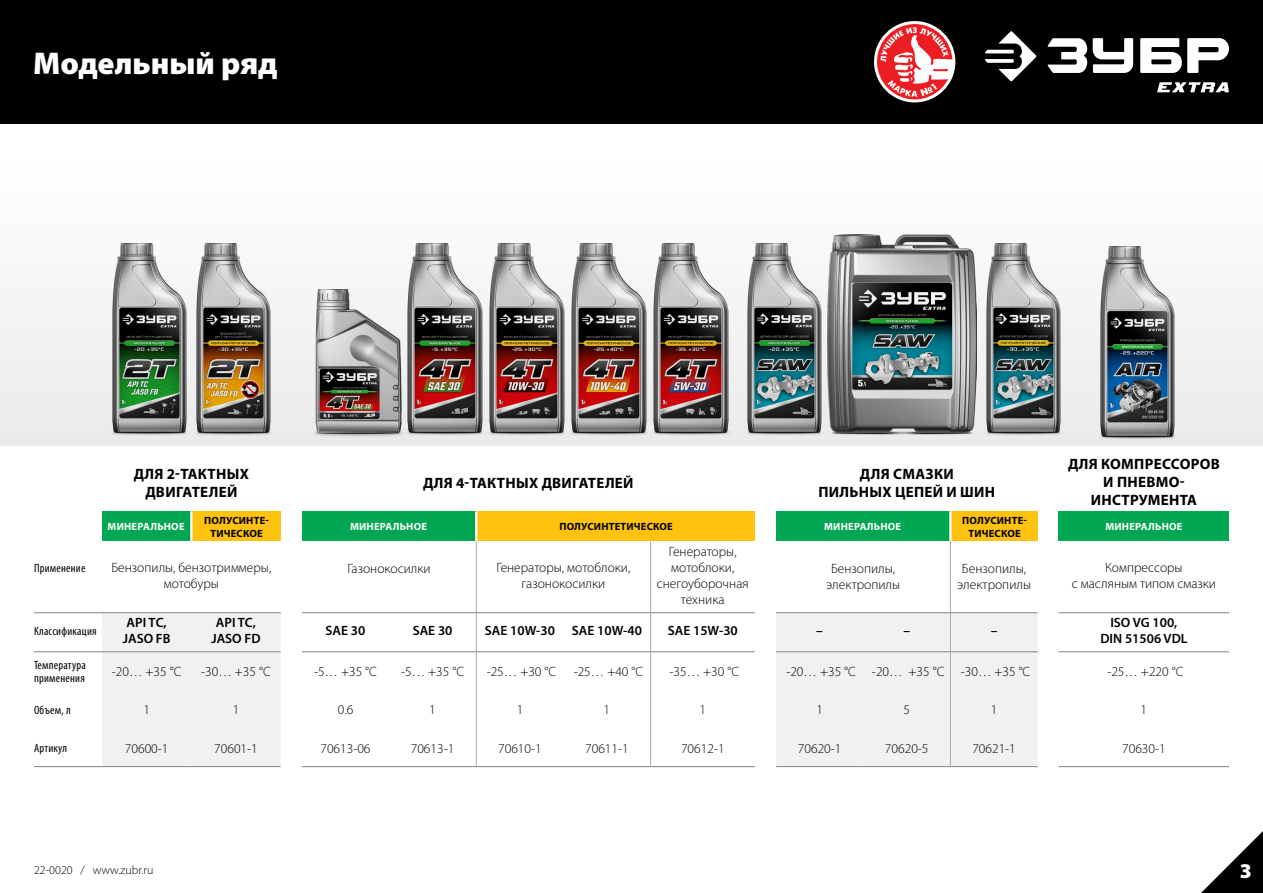
<style>
.page{position:relative;width:1263px;height:893px;background:#fff}
.page>*{position:absolute;margin:0;border:0;box-sizing:border-box;transform-origin:0 0}
.t1{font:900 31.5px "Myriad Pro";color:#fff}
.t2{font:900 21px "Myriad Pro";color:#fff}
.t3{font:700 15px/18px "Myriad Pro";letter-spacing:.02em;color:#000;text-align:center}
.t4{font:300 13.5px/16.2px "Myriad Pro";color:#000;text-align:center}
.t5{font:600 13.5px/16.2px "Myriad Pro";color:#000;text-align:center}
.t6{font:condensed 12px/13.5px "Myriad Pro";letter-spacing:.02em;color:#000}
.t7{font:300 12px "Myriad Pro";color:#000}
.t8{font:700 10.5px/12.8px "Myriad Pro";letter-spacing:.02em;color:#000;text-align:center}
.t9{font:700 10.5px "Myriad Pro";letter-spacing:.02em;color:#fff}
</style>
<div class="page">
<div style="left:0;top:0;width:1263px;height:124px;background:#000"></div>
<svg style="left:1201px;top:831px;width:62px;height:62px"></svg>
<svg style="left:874px;top:21px;width:81px;height:81px"></svg>
<div style="left:877px;top:24px;width:75px;height:75px;background:#ed1d24;border-radius:50%"></div>
<svg style="left:880px;top:27px;width:74px;height:70px"></svg>
<svg style="left:984px;top:31px;width:52px;height:50px"></svg>
<svg style="left:1047px;top:38px;width:182px;height:35px"></svg>
<svg style="left:1157px;top:82px;width:72px;height:10px"></svg>
<div style="left:102px;top:511px;width:89px;height:30px;background:#00a651"></div>
<div style="left:191px;top:511px;width:90px;height:30px;background:#ffc20e"></div>
<div style="left:302px;top:511px;width:174px;height:30px;background:#00a651"></div>
<div style="left:476px;top:511px;width:279px;height:30px;background:#ffc20e"></div>
<div style="left:776px;top:511px;width:174px;height:30px;background:#00a651"></div>
<div style="left:950px;top:511px;width:87px;height:30px;background:#ffc20e"></div>
<div style="left:1059px;top:511px;width:170px;height:30px;background:#00a651"></div>
<div style="left:102px;top:613px;width:179px;height:153px;background:#f1f1f2"></div>
<div style="left:776px;top:613px;width:261px;height:153px;background:#f1f1f2"></div>
<svg style="left:1059px;top:652px;width:170px;height:1px"></svg>
<hr style="left:34px;top:612px;width:68px;height:1px;background:#808285">
<hr style="left:102px;top:612px;width:89px;height:1px;background:#808285">
<hr style="left:191px;top:612px;width:90px;height:1px;background:#808285">
<hr style="left:302px;top:612px;width:87px;height:1px;background:#808285">
<hr style="left:389px;top:612px;width:87px;height:1px;background:#808285">
<hr style="left:476px;top:612px;width:87px;height:1px;background:#808285">
<hr style="left:563px;top:612px;width:87px;height:1px;background:#808285">
<hr style="left:651px;top:612px;width:104px;height:1px;background:#808285">
<hr style="left:776px;top:612px;width:87px;height:1px;background:#808285">
<hr style="left:863px;top:612px;width:87px;height:1px;background:#808285">
<hr style="left:951px;top:612px;width:86px;height:1px;background:#808285">
<hr style="left:34px;top:651px;width:68px;height:1px;background:#808285">
<hr style="left:102px;top:651px;width:89px;height:1px;background:#808285">
<hr style="left:191px;top:651px;width:90px;height:1px;background:#808285">
<hr style="left:302px;top:651px;width:87px;height:1px;background:#808285">
<hr style="left:389px;top:651px;width:87px;height:1px;background:#808285">
<hr style="left:476px;top:651px;width:87px;height:1px;background:#808285">
<hr style="left:563px;top:651px;width:87px;height:1px;background:#808285">
<hr style="left:651px;top:651px;width:104px;height:1px;background:#808285">
<hr style="left:776px;top:651px;width:87px;height:1px;background:#808285">
<hr style="left:863px;top:651px;width:87px;height:1px;background:#808285">
<hr style="left:951px;top:651px;width:86px;height:1px;background:#808285">
<hr style="left:476px;top:541px;width:1px;height:72px;background:#a7a9ac">
<hr style="left:650px;top:541px;width:1px;height:72px;background:#a7a9ac">
<hr style="left:476px;top:613px;width:1px;height:39px;background:#a7a9ac">
<hr style="left:650px;top:613px;width:1px;height:39px;background:#a7a9ac">
<hr style="left:476px;top:652px;width:1px;height:38px;background:#a7a9ac">
<hr style="left:650px;top:652px;width:1px;height:38px;background:#a7a9ac">
<hr style="left:476px;top:690px;width:1px;height:38px;background:#a7a9ac">
<hr style="left:650px;top:690px;width:1px;height:38px;background:#a7a9ac">
<hr style="left:476px;top:728px;width:1px;height:38px;background:#a7a9ac">
<hr style="left:650px;top:728px;width:1px;height:38px;background:#a7a9ac">
<hr style="left:950px;top:541px;width:1px;height:72px;background:#a7a9ac">
<hr style="left:950px;top:613px;width:1px;height:39px;background:#a7a9ac">
<hr style="left:950px;top:652px;width:1px;height:38px;background:#a7a9ac">
<hr style="left:950px;top:690px;width:1px;height:38px;background:#a7a9ac">
<hr style="left:950px;top:728px;width:1px;height:38px;background:#a7a9ac">
<hr style="left:475px;top:511px;width:2px;height:30px;background:#fff">
<hr style="left:949px;top:511px;width:2px;height:30px;background:#fff">
<hr style="left:190px;top:511px;width:2px;height:30px;background:#fff">
<hr style="left:1059px;top:612px;width:170px;height:1px;background:#808285">
<hr style="left:1059px;top:651px;width:170px;height:1px;background:#808285">
<hr style="left:34px;top:766px;width:68px;height:1px;background:#808285">
<hr style="left:102px;top:766px;width:89px;height:1px;background:#808285">
<hr style="left:191px;top:766px;width:90px;height:1px;background:#808285">
<hr style="left:302px;top:766px;width:87px;height:1px;background:#808285">
<hr style="left:389px;top:766px;width:87px;height:1px;background:#808285">
<hr style="left:476px;top:766px;width:87px;height:1px;background:#808285">
<hr style="left:563px;top:766px;width:88px;height:1px;background:#808285">
<hr style="left:651px;top:766px;width:104px;height:1px;background:#808285">
<hr style="left:776px;top:766px;width:87px;height:1px;background:#808285">
<hr style="left:863px;top:766px;width:87px;height:1px;background:#808285">
<hr style="left:950px;top:766px;width:87px;height:1px;background:#808285">
<hr style="left:1059px;top:766px;width:170px;height:1px;background:#808285">
<svg style="left:0;top:234px;width:1263px;height:212px"></svg>
<h1 class="t1" style="left:33px;top:42px;width:246px">Модельный ряд</h1>
<p class="t3" style="left:134px;top:465px;width:117px">ДЛЯ 2-ТАКТНЫХ<br>ДВИГАТЕЛЕЙ</p>
<p class="t3" style="left:423px;top:474px;width:212px">ДЛЯ 4-ТАКТНЫХ ДВИГАТЕЛЕЙ</p>
<p class="t3" style="left:818px;top:465px;width:178px">ДЛЯ СМАЗКИ<br>ПИЛЬНЫХ ЦЕПЕЙ И ШИН</p>
<p class="t3" style="left:1068px;top:455px;width:153px">ДЛЯ КОМПРЕССОРОВ<br>И ПНЕВМО-<br>ИНСТРУМЕНТА</p>
<p class="t9" style="left:108px;top:520px;width:79px">МИНЕРАЛЬНОЕ</p>
<p class="t8" style="left:204px;top:514px;width:66px">ПОЛУСИНТЕ-<br>ТИЧЕСКОЕ</p>
<p class="t9" style="left:350px;top:520px;width:79px">МИНЕРАЛЬНОЕ</p>
<p class="t8" style="left:559px;top:520px;width:115px">ПОЛУСИНТЕТИЧЕСКОЕ</p>
<p class="t9" style="left:824px;top:520px;width:79px">МИНЕРАЛЬНОЕ</p>
<p class="t8" style="left:962px;top:514px;width:66px">ПОЛУСИНТЕ-<br>ТИЧЕСКОЕ</p>
<p class="t9" style="left:1105px;top:520px;width:79px">МИНЕРАЛЬНОЕ</p>
<p class="t6" style="left:34px;top:561px;width:53px">Применение</p>
<p class="t4" style="left:111px;top:559px;width:161px">Бензопилы, бензотриммеры, мотобуры</p>
<p class="t4" style="left:347px;top:560px;width:85px">Газонокосилки</p>
<p class="t4" style="left:496px;top:559px;width:135px">Генераторы, мотоблоки, газонокосилки</p>
<p class="t4" style="left:657px;top:543px;width:93px">Генераторы, мотоблоки, снегоуборочная техника</p>
<p class="t4" style="left:826px;top:560px;width:76px">Бензопилы, электропилы</p>
<p class="t4" style="left:957px;top:560px;width:76px">Бензопилы, электропилы</p>
<p class="t4" style="left:1072px;top:559px;width:146px">Компрессоры<br>с масляным типом смазки</p>
<p class="t6" style="left:34px;top:624px;width:64px">Классификация</p>
<p class="t5" style="left:123px;top:614px;width:49px;text-align:left">API TС,<br>JASO FB</p>
<p class="t5" style="left:211px;top:614px;width:51px">API TС,<br>JASO FD</p>
<p class="t5" style="left:326px;top:622px;width:41px">SAE 30</p>
<p class="t5" style="left:413px;top:622px;width:41px">SAE 30</p>
<p class="t5" style="left:485px;top:622px;width:71px">SAE 10W-30</p>
<p class="t5" style="left:572px;top:622px;width:71px">SAE 10W-40</p>
<p class="t5" style="left:668px;top:622px;width:71px">SAE 15W-30</p>
<p class="t5" style="left:816px;top:622px;width:8px">–</p>
<p class="t5" style="left:903px;top:622px;width:8px">–</p>
<p class="t5" style="left:991px;top:622px;width:8px">–</p>
<p class="t5" style="left:1100px;top:614px;width:89px">ISO VG 100,<br>DIN 51506 VDL</p>
<p class="t6" style="left:34px;top:658px;width:53px">Температура применения</p>
<p class="t4" style="left:112px;top:663px;width:71px">-20… +35 °С</p>
<p class="t4" style="left:201px;top:663px;width:71px">-30… +35 °С</p>
<p class="t4" style="left:314px;top:663px;width:64px">-5… +35 °С</p>
<p class="t4" style="left:401px;top:663px;width:64px">-5… +35 °С</p>
<p class="t4" style="left:487px;top:663px;width:71px">-25… +30 °С</p>
<p class="t4" style="left:574px;top:663px;width:71px">-25… +40 °С</p>
<p class="t4" style="left:669px;top:663px;width:71px">-35… +30 °С</p>
<p class="t4" style="left:786px;top:663px;width:245px">-20… +35 °С -20… +35 °С -30… +35 °С</p>
<p class="t4" style="left:1107px;top:663px;width:78px">-25… +220 °С</p>
<p class="t6" style="left:34px;top:703px;width:38px">Объем, л</p>
<p class="t4" style="left:143px;top:701px;width:8px">1</p>
<p class="t4" style="left:233px;top:701px;width:8px">1</p>
<p class="t4" style="left:338px;top:701px;width:17px">0.6</p>
<p class="t4" style="left:429px;top:701px;width:8px">1</p>
<p class="t4" style="left:517px;top:701px;width:8px">1</p>
<p class="t4" style="left:604px;top:701px;width:8px">1</p>
<p class="t4" style="left:699px;top:701px;width:8px">1</p>
<p class="t4" style="left:816px;top:701px;width:8px">1</p>
<p class="t4" style="left:903px;top:701px;width:8px">5</p>
<p class="t4" style="left:991px;top:701px;width:8px">1</p>
<p class="t4" style="left:1140px;top:701px;width:8px">1</p>
<p class="t6" style="left:34px;top:741px;width:35px">Артикул</p>
<p class="t4" style="left:125px;top:740px;width:45px">70600-1</p>
<p class="t4" style="left:214px;top:740px;width:45px">70601-1</p>
<p class="t4" style="left:320px;top:740px;width:52px">70613-06</p>
<p class="t4" style="left:411px;top:740px;width:45px">70613-1</p>
<p class="t4" style="left:498px;top:740px;width:45px">70610-1</p>
<p class="t4" style="left:585px;top:740px;width:45px">70611-1</p>
<p class="t4" style="left:681px;top:740px;width:45px">70612-1</p>
<p class="t4" style="left:798px;top:740px;width:45px">70620-1</p>
<p class="t4" style="left:885px;top:740px;width:45px">70620-5</p>
<p class="t4" style="left:972px;top:740px;width:45px">70621-1</p>
<p class="t4" style="left:1122px;top:740px;width:45px">70630-1</p>
<p class="t7" style="left:34px;top:862px;width:121px">22-0020 / www.zubr.ru</p>
<h2 class="t2" style="left:1240px;top:856px;width:14px">3</h2>
</div>
